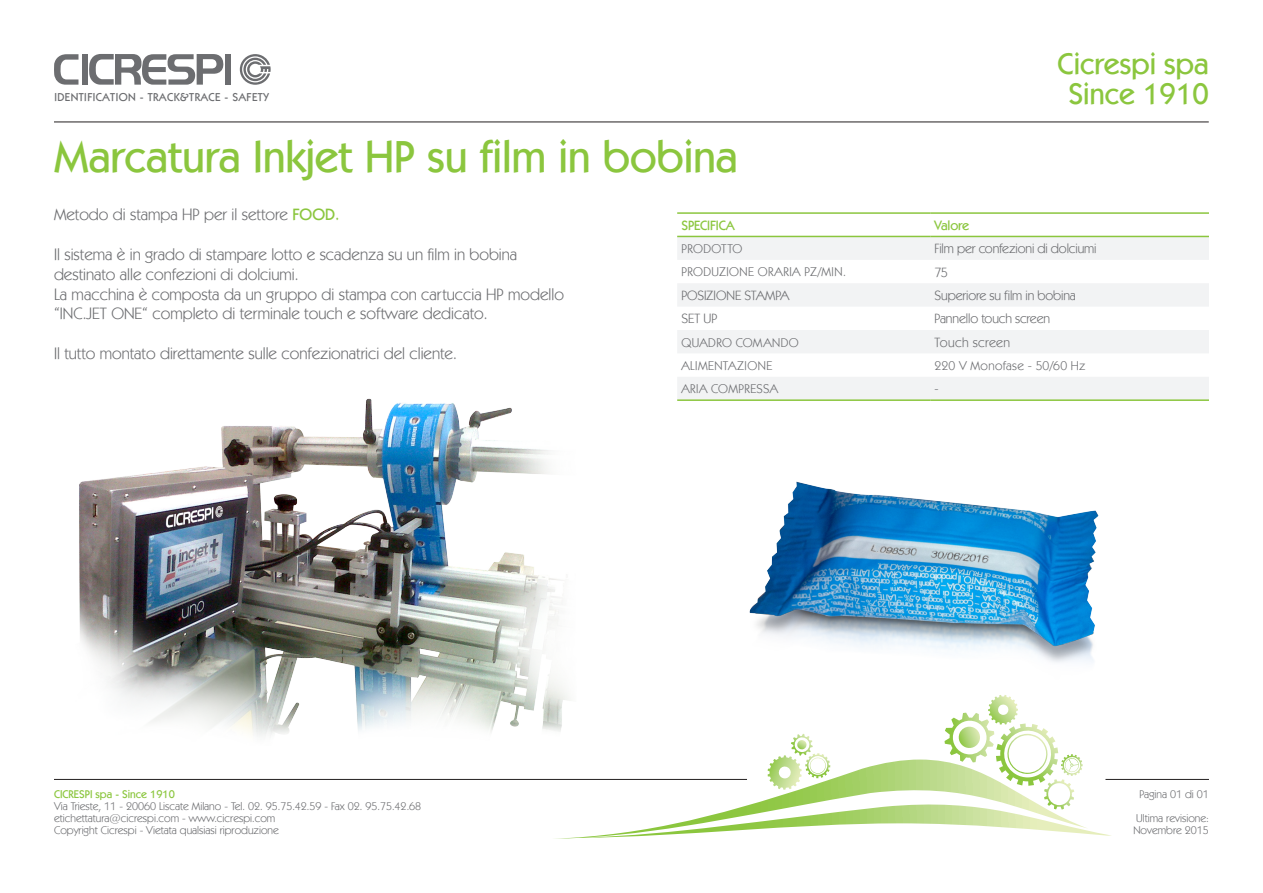
<style>
.page{position:relative;width:1263px;height:893px;background:#fff}
.page>*{position:absolute;margin:0;border:0;box-sizing:border-box;transform-origin:0 0}
.t1{font:500 45px "Kabel IT Cby BT";color:#8bc63e}
.t2{font:500 30px "Kabel IT Cby BT";color:#8bc63e}
.t3{font:16.5px "Kabel IT Cby BT";color:#6c6d70}
.TESTO_BOX_TAB{font:13.5px "Kabel IT Cby BT";letter-spacing:-.005em;color:#6c6d70}
.TESTO_BOX_TAB-2{font:500 13.5px "Kabel IT Cby BT";letter-spacing:-.01em;color:#8bc63e}
.TESTO_BOX_TAB-3{font:13.5px "Kabel IT Cby BT";letter-spacing:.02em;color:#6c6d70}
.TESTO_BOX_TAB-4{font:12.75px "Kabel IT Cby BT";letter-spacing:.03em;color:#6c6d70}
.t4{font:500 11.55px "Kabel IT Cby BT";letter-spacing:.04em;color:#6c6d70}
.t5{font:11.25px "Kabel IT Cby BT";color:#6c6d70}
.t6{font:500 11.25px "Kabel IT Cby BT";color:#8bc63e}
.s1{font-weight:500;color:#8bc63e}
</style>
<div class="page">
<hr style="left:54px;top:779px;width:693px;height:1px;background:#231f20">
<hr style="left:1105px;top:779px;width:104px;height:1px;background:#231f20">
<svg style="left:240px;top:54px;width:31px;height:31px"></svg>
<div style="left:225px;top:54px;width:6px;height:30px;background:#6c6d70"></div>
<svg style="left:89px;top:54px;width:135px;height:31px"></svg>
<div style="left:82px;top:54px;width:6px;height:31px;background:#6c6d70"></div>
<svg style="left:54px;top:54px;width:24px;height:31px"></svg>
<svg style="left:552px;top:709px;width:560px;height:130px"></svg>
<hr style="left:54px;top:122px;width:1155px;height:1px;background:#231f20">
<svg style="left:677px;top:237px;width:532px;height:162px;fill:#f2f3f4"></svg>
<hr style="left:677px;top:212px;width:253px;height:2px;background:#8bc63e">
<hr style="left:930px;top:212px;width:279px;height:2px;background:#8bc63e">
<hr style="left:677px;top:236px;width:253px;height:1px;background:#8bc63e">
<hr style="left:930px;top:236px;width:279px;height:1px;background:#8bc63e">
<hr style="left:677px;top:399px;width:253px;height:2px;background:#8bc63e">
<hr style="left:930px;top:399px;width:279px;height:2px;background:#8bc63e">
<img style="left:79px;top:398px;width:498px;height:347px">
<img style="left:749px;top:481px;width:350px;height:228px">
<p class="t4" style="left:54px;top:90px;width:216px">IDENTIFICATION - TRACK&amp;TRACE - SAFETY</p>
<p class="t1" style="left:54px;top:129px;width:685px">Marcatura Inkjet HP su film in bobina</p>
<p class="t2" style="left:1057px;top:45px;width:153px">Cicrespi spa</p>
<p class="t2" style="left:1068px;top:75px;width:142px">Since 1910</p>
<p class="t3" style="left:54px;top:205px;width:287px">Metodo di stampa HP per il settore <span class="s1">FOOD.</span></p>
<p class="t3" style="left:54px;top:244px;width:465px">Il sistema è in grado di stampare lotto e scadenza su un film in bobina</p>
<p class="t3" style="left:54px;top:264px;width:246px">destinato alle confezioni di dolciumi.</p>
<p class="t3" style="left:54px;top:284px;width:511px">La macchina è composta da un gruppo di stampa con cartuccia HP modello</p>
<p class="t3" style="left:54px;top:304px;width:435px">“INC.JET ONE“ completo di terminale touch e software dedicato.</p>
<p class="t3" style="left:54px;top:343px;width:404px">Il tutto montato direttamente sulle confezionatrici del cliente.</p>
<p class="TESTO_BOX_TAB-2" style="left:681px;top:217px;width:55px">SPECIFICA</p>
<p class="TESTO_BOX_TAB-2" style="left:934px;top:217px;width:36px">Valore</p>
<p class="TESTO_BOX_TAB-4" style="left:681px;top:241px;width:62px">PRODOTTO</p>
<p class="TESTO_BOX_TAB" style="left:934px;top:240px;width:164px">Film per confezioni di dolciumi</p>
<p class="TESTO_BOX_TAB-4" style="left:681px;top:264px;width:166px">PRODUZIONE ORARIA PZ/MIN.</p>
<p class="TESTO_BOX_TAB" style="left:934px;top:264px;width:15px">75</p>
<p class="TESTO_BOX_TAB" style="left:681px;top:287px;width:109px">POSIZIONE STAMPA</p>
<p class="TESTO_BOX_TAB" style="left:934px;top:287px;width:143px">Superiore su film in bobina</p>
<p class="TESTO_BOX_TAB" style="left:681px;top:310px;width:37px">SET UP</p>
<p class="TESTO_BOX_TAB" style="left:934px;top:310px;width:117px">Pannello touch screen</p>
<p class="TESTO_BOX_TAB-4" style="left:681px;top:334px;width:119px">QUADRO COMANDO</p>
<p class="TESTO_BOX_TAB-3" style="left:934px;top:334px;width:77px">Touch screen</p>
<p class="TESTO_BOX_TAB-4" style="left:681px;top:358px;width:92px">ALIMENTAZIONE</p>
<p class="TESTO_BOX_TAB-4" style="left:934px;top:358px;width:153px">220 V Monofase - 50/60 Hz</p>
<p class="TESTO_BOX_TAB-4" style="left:681px;top:381px;width:98px">ARIA COMPRESSA</p>
<p class="TESTO_BOX_TAB-4" style="left:934px;top:381px;width:6px">-</p>
<p class="t6" style="left:54px;top:787px;width:122px">CICRESPI spa - Since 1910</p>
<p class="t5" style="left:54px;top:799px;width:369px">Via Trieste, 11 - 20060 Liscate Milano - Tel. 02. 95.75.42.59 - Fax 02. 95.75.42.68</p>
<p class="t5" style="left:54px;top:811px;width:223px">etichettatura@cicrespi.com - www.cicrespi.com</p>
<p class="t5" style="left:54px;top:823px;width:226px">Copyright Cicrespi - Vietata qualsiasi riproduzione</p>
<p class="t5" style="left:1139px;top:787px;width:71px">Pagina 01 di 01</p>
<p class="t5" style="left:1136px;top:811px;width:74px">Ultima revisione:</p>
<p class="t5" style="left:1133px;top:823px;width:77px">Novembre 2015</p>
</div>
